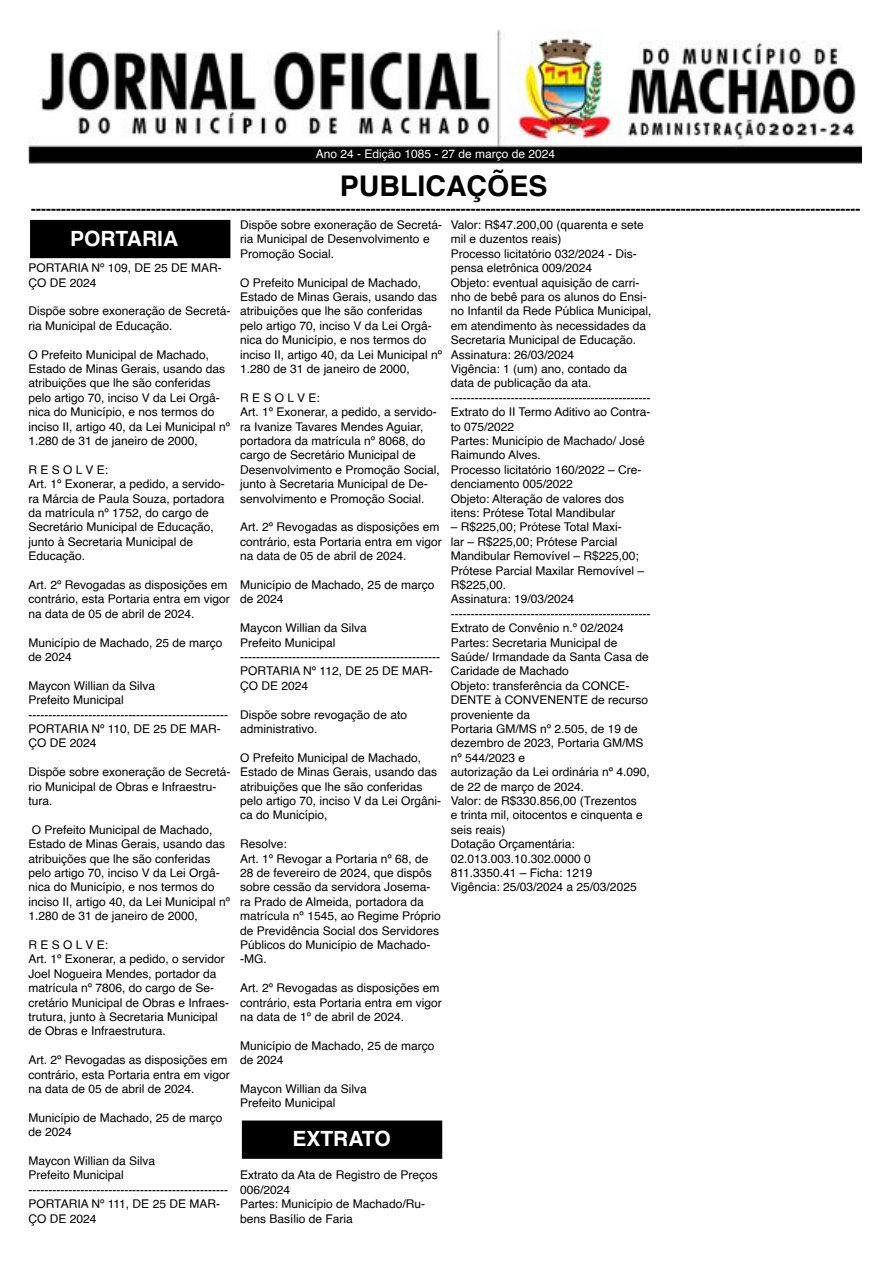
<style>
.page{position:relative;width:893px;height:1263px;background:#fff}
.page>*{position:absolute;margin:0;border:0;box-sizing:border-box;transform-origin:0 0}
.t1{font:700 28.5px "Helvetica";color:#000}
.t2{font:700 21px "Helvetica";color:#fff}
.t3{font:700 15px "Helvetica";color:#000}
.t4{font:12px/14.4px "Helvetica";color:#000}
.t5{font:12px "Helvetica";color:#fff}
</style>
<div class="page">
<img style="left:28px;top:30px;width:834px;height:135px">
<div style="left:31px;top:221px;width:199px;height:36px;background:#000"></div>
<div style="left:30px;top:220px;width:200px;height:38px;border:2px solid #000"></div>
<div style="left:243px;top:1121px;width:198px;height:37px;background:#000"></div>
<div style="left:242px;top:1120px;width:200px;height:39px;border:2px solid #000"></div>
<p class="t5" style="left:316px;top:144px;width:241px">Ano 24 - Edição 1085 - 27 de março de 2024</p>
<h1 class="t1" style="left:340px;top:163px;width:209px">PUBLICAÇÕES</h1>
<p class="t3" style="left:31px;top:197px;width:831px">----------------------------------------------------------------------------------------------------------------------------------------------------------------------</p>
<h2 class="t2" style="left:70px;top:221px;width:110px">PORTARIA</h2>
<p class="t4" style="left:28px;top:261px;width:195px">PORTARIA Nº 109, DE 25 DE MAR-<br>ÇO DE 2024</p>
<p class="t4" style="left:28px;top:304px;width:203px">Dispõe sobre exoneração de Secretá&shy;ria Municipal de Educação.</p>
<p class="t4" style="left:28px;top:347px;width:203px">O Prefeito Municipal de Machado, Estado de Minas Gerais, usando das atribuições que lhe são conferidas pelo artigo 70, inciso V da Lei Orgâ&shy;nica do Município, e nos termos do inciso II, artigo 40, da Lei Municipal nº 1.280 de 31 de janeiro de 2000,</p>
<p class="t4" style="left:28px;top:463px;width:198px">R E S O L V E:<br>Art. 1º Exonerar, a pedido, a servido&shy;ra Márcia de Paula Souza, portadora da matrícula nº 1752, do cargo de<br>Secretário Municipal de Educação, junto à Secretaria Municipal de<br>Educação.</p>
<p class="t4" style="left:28px;top:578px;width:203px">Art. 2º Revogadas as disposições em contrário, esta Portaria entra em vigor na data de 05 de abril de 2024.</p>
<p class="t4" style="left:28px;top:635px;width:196px">Município de Machado, 25 de março de 2024</p>
<p class="t4" style="left:28px;top:679px;width:201px">Maycon Willian da Silva<br>Prefeito Municipal --------------------------------------------------<br>PORTARIA Nº 110, DE 25 DE MAR-<br>ÇO DE 2024</p>
<p class="t4" style="left:28px;top:765px;width:203px">Dispõe sobre exoneração de Secretá&shy;rio Municipal de Obras e Infraestru&shy;tura.</p>
<p class="t4" style="left:28px;top:823px;width:203px">O Prefeito Municipal de Machado, Estado de Minas Gerais, usando das atribuições que lhe são conferidas pelo artigo 70, inciso V da Lei Orgâ&shy;nica do Município, e nos termos do inciso II, artigo 40, da Lei Municipal nº 1.280 de 31 de janeiro de 2000,</p>
<p class="t4" style="left:28px;top:938px;width:202px">R E S O L V E:<br>Art. 1º Exonerar, a pedido, o servidor<br>Joel Nogueira Mendes, portador da matrícula nº 7806, do cargo de Se&shy;cretário Municipal de Obras e Infraes&shy;trutura, junto à Secretaria Municipal de Obras e Infraestrutura.</p>
<p class="t4" style="left:28px;top:1053px;width:203px">Art. 2º Revogadas as disposições em contrário, esta Portaria entra em vigor na data de 05 de abril de 2024.</p>
<p class="t4" style="left:28px;top:1111px;width:196px">Município de Machado, 25 de março de 2024</p>
<p class="t4" style="left:28px;top:1154px;width:201px">Maycon Willian da Silva<br>Prefeito Municipal --------------------------------------------------<br>PORTARIA Nº 111, DE 25 DE MAR-<br>ÇO DE 2024</p>
<p class="t4" style="left:240px;top:218px;width:203px">Dispõe sobre exoneração de Secretá&shy;ria Municipal de Desenvolvimento e<br>Promoção Social.</p>
<p class="t4" style="left:240px;top:275px;width:203px">O Prefeito Municipal de Machado, Estado de Minas Gerais, usando das atribuições que lhe são conferidas pelo artigo 70, inciso V da Lei Orgâ&shy;nica do Município, e nos termos do inciso II, artigo 40, da Lei Municipal nº 1.280 de 31 de janeiro de 2000,</p>
<p class="t4" style="left:240px;top:391px;width:201px">R E S O L V E:<br>Art. 1º Exonerar, a pedido, a servido&shy;ra Ivanize Tavares Mendes Aguiar, portadora da matrícula nº 8068, do cargo de Secretário Municipal de<br>Desenvolvimento e Promoção Social, junto à Secretaria Municipal de De&shy;senvolvimento e Promoção Social.</p>
<p class="t4" style="left:240px;top:520px;width:203px">Art. 2º Revogadas as disposições em contrário, esta Portaria entra em vigor na data de 05 de abril de 2024.</p>
<p class="t4" style="left:240px;top:578px;width:196px">Município de Machado, 25 de março de 2024</p>
<p class="t4" style="left:240px;top:621px;width:201px">Maycon Willian da Silva<br>Prefeito Municipal --------------------------------------------------<br>PORTARIA Nº 112, DE 25 DE MAR-<br>ÇO DE 2024</p>
<p class="t4" style="left:240px;top:707px;width:168px">Dispõe sobre revogação de ato administrativo.</p>
<p class="t4" style="left:240px;top:751px;width:202px">O Prefeito Municipal de Machado,<br>Estado de Minas Gerais, usando das atribuições que lhe são conferidas pelo artigo 70, inciso V da Lei Orgâni&shy;ca do Município,</p>
<p class="t4" style="left:240px;top:837px;width:202px">Resolve:<br>Art. 1º Revogar a Portaria nº 68, de<br>28 de fevereiro de 2024, que dispôs sobre cessão da servidora Josema&shy;ra Prado de Almeida, portadora da matrícula nº 1545, ao Regime Próprio de Previdência Social dos Servidores<br>Públicos do Município de Machado--MG.</p>
<p class="t4" style="left:240px;top:981px;width:203px">Art. 2º Revogadas as disposições em contrário, esta Portaria entra em vigor na data de 1º de abril de 2024.</p>
<p class="t4" style="left:240px;top:1039px;width:196px">Município de Machado, 25 de março de 2024</p>
<p class="t4" style="left:240px;top:1082px;width:128px">Maycon Willian da Silva<br>Prefeito Municipal</p>
<h2 class="t2" style="left:292px;top:1121px;width:100px">EXTRATO</h2>
<p class="t4" style="left:451px;top:218px;width:202px">Valor: R$47.200,00 (quarenta e sete mil e duzentos reais)<br>Processo licitatório 032/2024 - Dis&shy;pensa eletrônica 009/2024<br>Objeto: eventual aquisição de carri&shy;nho de bebê para os alunos do Ensi&shy;no Infantil da Rede Pública Municipal, em atendimento às necessidades da<br>Secretaria Municipal de Educação.<br>Assinatura: 26/03/2024<br>Vigência: 1 (um) ano, contado da data de publicação da ata. --------------------------------------------------<br>Extrato do II Termo Aditivo ao Contra&shy;to 075/2022<br>Partes: Município de Machado/ José<br>Raimundo Alves.<br>Processo licitatório 160/2022 – Cre&shy;denciamento 005/2022<br>Objeto: Alteração de valores dos itens: Prótese Total Mandibular</p>
<p class="t4" style="left:451px;top:520px;width:201px">– R$225,00; Prótese Total Maxi-<br>lar – R$225,00; Prótese Parcial<br>Mandibular Removível – R$225,00;<br>Prótese Parcial Maxilar Removível –<br>R$225,00.<br>Assinatura: 19/03/2024 --------------------------------------------------<br>Extrato de Convênio n.º 02/2024<br>Partes: Secretaria Municipal de<br>Saúde/ Irmandade da Santa Casa de<br>Caridade de Machado<br>Objeto: transferência da CONCE-<br>DENTE à CONVENENTE de recurso proveniente da<br>Portaria GM/MS nº 2.505, de 19 de dezembro de 2023, Portaria GM/MS nº 544/2023 e<br>autorização da Lei ordinária nº 4.090, de 22 de março de 2024.<br>Valor: de R$330.856,00 (Trezentos<br>e trinta mil, oitocentos e cinquenta e seis reais)<br>Dotação Orçamentária:<br>02.013.003.10.302.0000 0<br>811.3350.41 – Ficha: 1219<br>Vigência: 25/03/2024 a 25/03/2025</p>
<p class="t4" style="left:240px;top:1168px;width:199px">Extrato da Ata de Registro de Preços<br>006/2024<br>Partes: Município de Machado/Ru&shy;bens Basílio de Faria</p>
</div>
